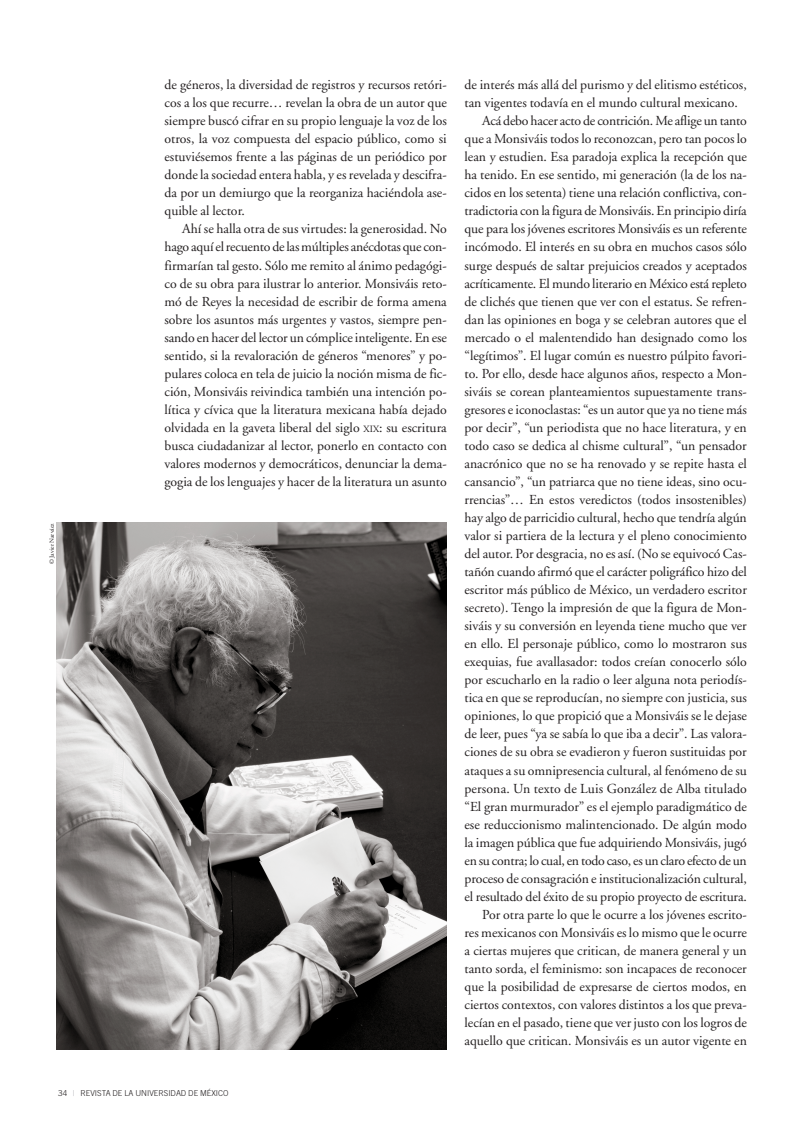
<style>
.page{position:relative;width:805px;height:1142px;background:#fff}
.page>*{position:absolute;margin:0;border:0;box-sizing:border-box;transform-origin:0 0}
.t1{font:13.75px/18px "Adobe Garamond";color:#231f20;text-align:justify}
.t2{font:13.75px "Adobe Garamond";letter-spacing:-.02em;color:#231f20}
.t3{font:300 8.12px "Trade Gothic";color:#231f20}
.t4{font:6.25px "Adobe Garamond";letter-spacing:-.005em;color:#231f20}
.s1{font-size:9.62px}
.s2{font-weight:400;color:#bcbdc0}
</style>
<div class="page">
<img style="left:57px;top:522px;width:390px;height:527px">
<p class="t4" style="left:49px;top:564px;width:42px;rotate:-90deg">© Javier Narváez</p>
<p class="t1" style="left:164px;top:77px;width:284px">de géneros, la diversidad de registros y recursos retóri&shy;cos a los que recurre… revelan la obra de un autor que siempre buscó cifrar en su propio lenguaje la voz de los otros, la voz compuesta del espacio público, como si estuviésemos frente a las páginas de un periódico por donde la sociedad entera habla, y es revelada y descifra&shy;da por un demiurgo que la reorganiza haciéndola ase&shy;quible al lector.</p>
<p class="t1" style="left:164px;top:221px;width:284px;text-indent:18px">Ahí se halla otra de sus virtudes: la generosidad. No hago aquí el recuento de las múltiples anécdotas que con - firmarían tal gesto. Sólo me remito al ánimo pedagógi&shy;co de su obra para ilustrar lo anterior. Monsiváis reto&shy;mó de Reyes la necesidad de escribir de forma amena sobre los asuntos más urgentes y vastos, siempre pen&shy;sando en hacer del lector un cómplice inteligente. En ese sentido, si la revaloración de géneros “menores” y po - pulares coloca en tela de juicio la noción misma de fic&shy;ción, Monsiváis reivindica también una intención po - lítica y cívica que la literatura mexicana había dejado olvidada en la gaveta liberal del siglo <span class="s1">XIX</span>: su escritura busca ciudadanizar al lector, ponerlo en contacto con valores modernos y democráticos, denunciar la dema&shy;gogia de los lenguajes y hacer de la literatura un asunto</p>
<p class="t3" style="left:58px;top:1089px;width:172px">34 <span class="s2">|</span> REVISTA DE LA UNIVERSIDAD DE MÉXICO</p>
<p class="t1" style="left:464px;top:77px;width:284px">de interés más allá del purismo y del elitismo estéticos,</p>
<p class="t1" style="left:464px;top:95px;width:275px">tan vigentes todavía en el mundo cultural mexicano.</p>
<p class="t1" style="left:482px;top:113px;width:266px">Acá debo hacer acto de contrición. Me aflige un tanto</p>
<p class="t1" style="left:464px;top:131px;width:284px">que a Monsiváis todos lo reconozcan, pero tan pocos lo</p>
<p class="t1" style="left:464px;top:149px;width:284px">lean y estudien. Esa paradoja explica la recepción que</p>
<p class="t1" style="left:464px;top:167px;width:284px">ha tenido. En ese sentido, mi generación (la de los na -</p>
<p class="t1" style="left:464px;top:185px;width:284px">cidos en los setenta) tiene una relación conflictiva, con -</p>
<p class="t1" style="left:464px;top:203px;width:284px">tradictoria con la figura de Monsiváis. En principio diría</p>
<p class="t1" style="left:464px;top:221px;width:284px">que para los jóvenes escritores Monsiváis es un referente</p>
<p class="t1" style="left:464px;top:239px;width:284px">incómodo. El interés en su obra en muchos casos sólo</p>
<p class="t1" style="left:464px;top:257px;width:284px">surge después de saltar prejuicios creados y aceptados</p>
<p class="t1" style="left:464px;top:275px;width:284px">acríticamente. El mundo literario en México está repleto</p>
<p class="t1" style="left:464px;top:293px;width:284px">de clichés que tienen que ver con el estatus. Se refren-</p>
<p class="t1" style="left:464px;top:311px;width:284px">dan las opiniones en boga y se celebran autores que el</p>
<p class="t1" style="left:464px;top:329px;width:284px">mercado o el malentendido han designado como los</p>
<p class="t1" style="left:464px;top:347px;width:284px">“legítimos”. El lugar común es nuestro púlpito favori-</p>
<p class="t1" style="left:464px;top:365px;width:284px">to. Por ello, desde hace algunos años, respecto a Mon-</p>
<p class="t1" style="left:464px;top:383px;width:284px">siváis se corean planteamientos supuestamente trans-</p>
<p class="t1" style="left:464px;top:401px;width:284px">gresores e iconoclastas: “es un autor que ya no tiene más</p>
<p class="t1" style="left:464px;top:419px;width:284px">por decir”, “un periodista que no hace literatura, y en</p>
<p class="t1" style="left:464px;top:437px;width:284px">todo caso se dedica al chisme cultural”, “un pensador</p>
<p class="t1" style="left:464px;top:455px;width:284px">anacrónico que no se ha renovado y se repite hasta el</p>
<p class="t1" style="left:464px;top:474px;width:284px">cansancio”, “un patriarca que no tiene ideas, sino ocu-</p>
<p class="t1" style="left:464px;top:492px;width:284px">rrencias”… En estos veredictos (todos insostenibles)</p>
<p class="t1" style="left:464px;top:510px;width:284px">hay algo de parricidio cultural, hecho que tendría algún</p>
<p class="t1" style="left:464px;top:528px;width:284px">valor si partiera de la lectura y el pleno conocimiento</p>
<p class="t1" style="left:464px;top:546px;width:284px">del autor. Por desgracia, no es así. (No se equivocó Cas-</p>
<p class="t1" style="left:464px;top:564px;width:284px">tañón cuando afirmó que el carácter poligráfico hizo del</p>
<p class="t1" style="left:464px;top:582px;width:284px">escritor más público de México, un verdadero escritor</p>
<p class="t1" style="left:464px;top:600px;width:284px">secreto). Tengo la impresión de que la figura de Mon-</p>
<p class="t1" style="left:464px;top:618px;width:284px">siváis y su conversión en leyenda tiene mucho que ver</p>
<p class="t1" style="left:464px;top:636px;width:284px">en ello. El personaje público, como lo mostraron sus</p>
<p class="t1" style="left:464px;top:654px;width:284px">exequias, fue avallasador: todos creían conocerlo sólo</p>
<p class="t1" style="left:464px;top:672px;width:284px">por escucharlo en la radio o leer alguna nota periodís-</p>
<p class="t1" style="left:464px;top:690px;width:284px">tica en que se reproducían, no siempre con justicia, sus</p>
<p class="t1" style="left:464px;top:708px;width:284px">opiniones, lo que propició que a Monsiváis se le dejase</p>
<p class="t1" style="left:464px;top:726px;width:284px">de leer, pues “ya se sabía lo que iba a decir”. Las valora-</p>
<p class="t1" style="left:464px;top:744px;width:284px">ciones de su obra se evadieron y fueron sustituidas por</p>
<p class="t1" style="left:464px;top:762px;width:284px">ataques a su omnipresencia cultural, al fenómeno de su</p>
<p class="t1" style="left:464px;top:780px;width:284px">persona. Un texto de Luis González de Alba titulado</p>
<p class="t1" style="left:464px;top:798px;width:284px">“El gran murmurador” es el ejemplo paradigmático de</p>
<p class="t1" style="left:464px;top:816px;width:284px">ese reduccionismo malintencionado. De algún modo</p>
<p class="t1" style="left:464px;top:834px;width:284px">la imagen pública que fue adquiriendo Monsiváis, jugó</p>
<p class="t2" style="left:464px;top:854px;width:284px">en su contra; lo cual, en todo caso, es un claro efecto de un</p>
<p class="t1" style="left:464px;top:870px;width:284px">proceso de consagración e institucionalización cultural,</p>
<p class="t1" style="left:464px;top:888px;width:284px">el resultado del éxito de su propio proyecto de escritura.</p>
<p class="t1" style="left:482px;top:906px;width:266px">Por otra parte lo que le ocurre a los jóvenes escrito-</p>
<p class="t1" style="left:464px;top:924px;width:284px">res mexicanos con Monsiváis es lo mismo que le ocurre</p>
<p class="t1" style="left:464px;top:942px;width:284px">a ciertas mujeres que critican, de manera general y un</p>
<p class="t1" style="left:464px;top:960px;width:284px">tanto sorda, el feminismo: son incapaces de reconocer</p>
<p class="t1" style="left:464px;top:978px;width:284px">que la posibilidad de expresarse de ciertos modos, en</p>
<p class="t1" style="left:464px;top:996px;width:284px">ciertos contextos, con valores distintos a los que preva-</p>
<p class="t1" style="left:464px;top:1014px;width:284px">lecían en el pasado, tiene que ver justo con los logros de</p>
<p class="t1" style="left:464px;top:1032px;width:284px">aquello que critican. Monsiváis es un autor vigente en</p>
</div>
